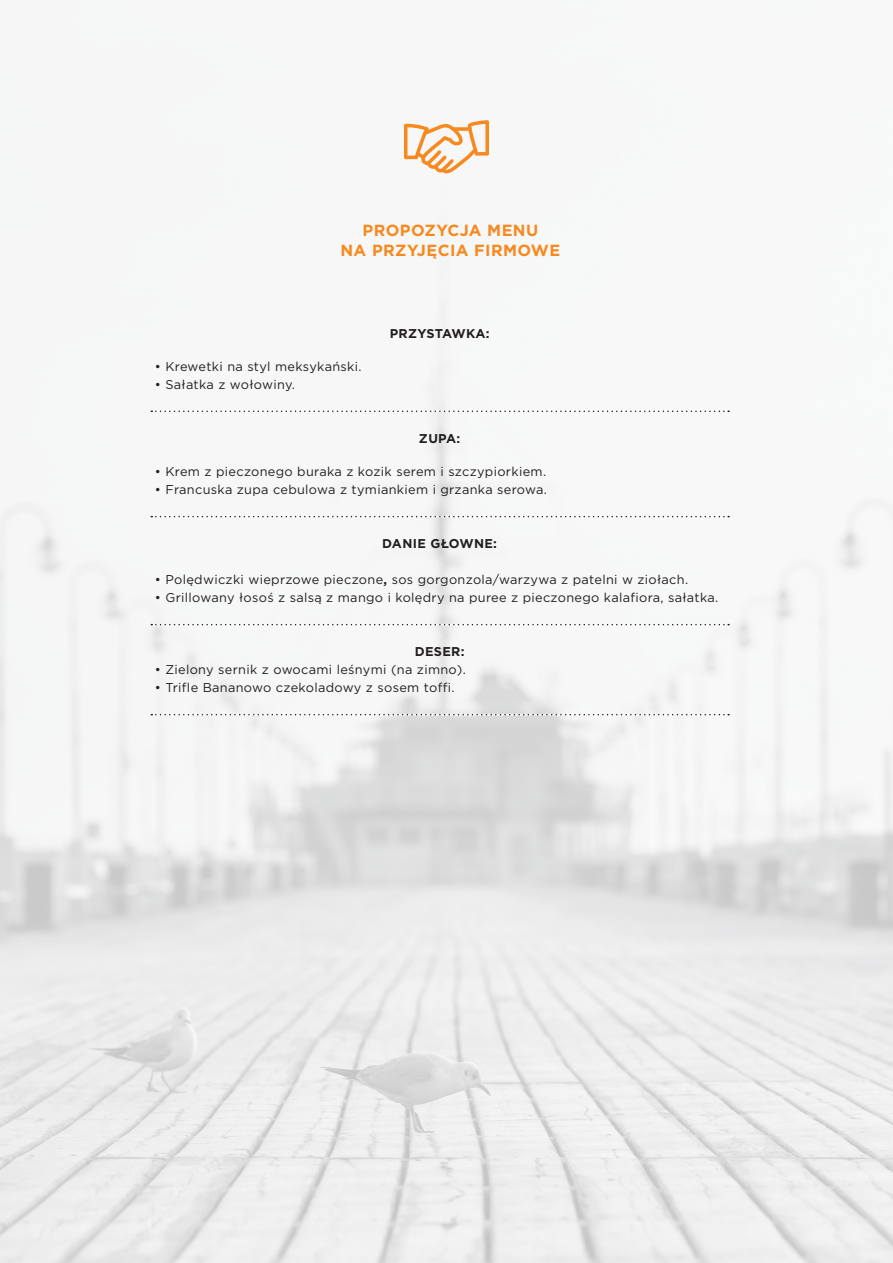
<style>
.page{position:relative;width:893px;height:1263px;background:#fff}
.page>*{position:absolute;margin:0;border:0;box-sizing:border-box;transform-origin:0 0}
.t1{font:700 16.2px "Gotham";letter-spacing:.025em;color:#f6891f}
.t2{font:12.75px "Gotham";letter-spacing:.025em;color:#231f20}
.t3{font:700 12.75px "Gotham";letter-spacing:.025em;color:#231f20}
.s1{font-weight:700}
</style>
<div class="page">
<img style="left:0;top:122px;width:893px;height:1141px">
<svg style="left:151px;top:516px;width:578px;height:1px"></svg>
<svg style="left:151px;top:411px;width:578px;height:1px"></svg>
<svg style="left:151px;top:624px;width:578px;height:1px"></svg>
<svg style="left:151px;top:714px;width:578px;height:1px"></svg>
<svg style="left:404px;top:120px;width:85px;height:53px"></svg>
<p class="t1" style="left:363px;top:220px;width:177px">PROPOZYCJA MENU</p>
<p class="t1" style="left:340px;top:239px;width:221px">NA PRZYJĘCIA FIRMOWE</p>
<p class="t2" style="left:155px;top:358px;width:208px">• Krewetki na styl meksykański.</p>
<p class="t2" style="left:155px;top:376px;width:142px">• Sałatka z wołowiny.</p>
<p class="t3" style="left:390px;top:325px;width:101px">PRZYSTAWKA:</p>
<p class="t3" style="left:419px;top:430px;width:43px">ZUPA:</p>
<p class="t2" style="left:155px;top:464px;width:393px">• Krem z pieczonego buraka z kozik serem i szczypiorkiem.</p>
<p class="t2" style="left:155px;top:482px;width:394px">• Francuska zupa cebulowa z tymiankiem i grzanka serowa.</p>
<p class="t3" style="left:382px;top:535px;width:116px">DANIE GŁOWNE:</p>
<p class="t2" style="left:155px;top:572px;width:535px">• Polędwiczki wieprzowe pieczone<span class="s1">,</span> sos gorgonzola/warzywa z patelni w ziołach.</p>
<p class="t2" style="left:155px;top:590px;width:565px">• Grillowany łosoś z salsą z mango i kolędry na puree z pieczonego kalafiora, sałatka.</p>
<p class="t3" style="left:415px;top:643px;width:51px">DESER:</p>
<p class="t2" style="left:155px;top:662px;width:312px">• Zielony sernik z owocami leśnymi (na zimno).</p>
<p class="t2" style="left:155px;top:680px;width:301px">• Trifle Bananowo czekoladowy z sosem toffi.</p>
</div>
